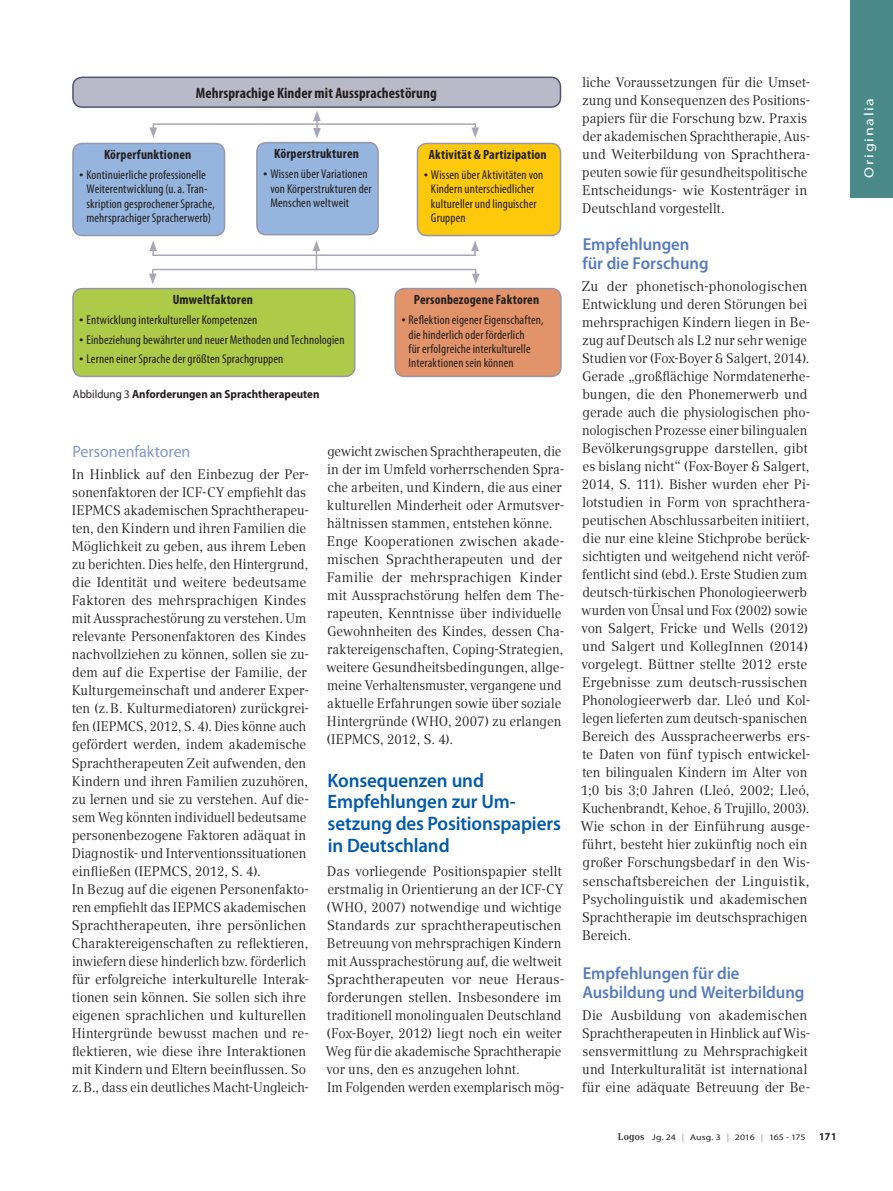
<style>
.page{position:relative;width:893px;height:1191px;background:#fff}
.page>*{position:absolute;margin:0;border:0;box-sizing:border-box;transform-origin:0 0}
.t1{font:600 19.5px/21.6px "Myriad Pro";letter-spacing:-.005em;color:#015aaa}
.t2{font:600 17.25px/18.8px "Myriad Pro";letter-spacing:-.005em;color:#557bbe}
.t3{font:16.5px "Myriad Pro";color:#8197cd}
.t4{font:700 condensed 15px "Myriad Pro";letter-spacing:.005em;color:#231f20}
.t5{font:13.8px/18px "Compatil Text LT Pro";letter-spacing:-.005em;color:#231f20}
.t6{font:13.8px/18px "Compatil Text LT Pro";letter-spacing:-.005em;color:#231f20;scale:.93 1}
.t7{font:13.8px/18px "Compatil Text LT Pro";letter-spacing:-.005em;color:#231f20;scale:.96 1}
.t8{font:700 condensed 13.5px "Myriad Pro";letter-spacing:.01em;color:#231f20}
.t9{font:13.2px "Myriad Pro";letter-spacing:.105em;color:#fff;scale:1.21 1}
.t10{font:condensed 12.75px/14.2px "Myriad Pro";letter-spacing:.01em;color:#231f20}
.t11{font:700 11.7px "Myriad Pro";color:#231f20;scale:.94 1}
.t12{font:700 10.5px "Myriad Pro";color:#231f20;scale:.94 1}
.t13{font:8.4px "Myriad Pro";letter-spacing:-.005em;color:#231f20;scale:1.18 1}
.s1{font-family:"Compatil Text LT Pro";font-stretch:normal}
.s2{font-weight:400}
.s3{font-family:"Compatil Text LT Pro";font-weight:700;font-size:9.75px}
.s4{color:#939598}
</style>
<div class="page">
<div style="left:850px;top:0;width:43px;height:198px;background:#498989"></div>
<div style="left:73px;top:143px;width:152px;height:92px;background:#95b5de;border-radius:9px"></div>
<div style="left:72px;top:143px;width:153px;height:93px;border:2px solid #9796aa;border-radius:9px"></div>
<div style="left:257px;top:143px;width:121px;height:92px;background:#95b5de;border-radius:9px"></div>
<div style="left:256px;top:142px;width:123px;height:93px;border:2px solid #9796aa;border-radius:9px"></div>
<div style="left:417px;top:143px;width:144px;height:92px;background:#fec80b;border-radius:9px"></div>
<div style="left:417px;top:143px;width:144px;height:93px;border:2px solid #9796aa;border-radius:9px"></div>
<div style="left:73px;top:288px;width:282px;height:88px;background:#aeca49;border-radius:9px"></div>
<div style="left:72px;top:288px;width:283px;height:89px;border:2px solid #9796aa;border-radius:9px"></div>
<div style="left:395px;top:288px;width:166px;height:88px;background:#e39369;border-radius:9px"></div>
<div style="left:394px;top:288px;width:168px;height:89px;border:2px solid #9796aa;border-radius:9px"></div>
<div style="left:73px;top:77px;width:487px;height:30px;background:#b9b9c7;border-radius:9px"></div>
<div style="left:72px;top:77px;width:489px;height:31px;border:2px solid #515473;border-radius:9px"></div>
<svg style="left:313px;top:111px;width:8px;height:27px"></svg>
<hr style="left:153px;top:123px;width:322px;height:2px;background:#a8a7b8">
<svg style="left:150px;top:123px;width:7px;height:15px"></svg>
<svg style="left:471px;top:123px;width:8px;height:15px"></svg>
<hr style="left:153px;top:254px;width:323px;height:2px;background:#a8a7b8">
<svg style="left:149px;top:241px;width:8px;height:15px"></svg>
<svg style="left:471px;top:241px;width:8px;height:14px"></svg>
<svg style="left:313px;top:241px;width:7px;height:28px"></svg>
<hr style="left:153px;top:269px;width:323px;height:1px;background:#a8a7b8">
<svg style="left:149px;top:269px;width:8px;height:15px"></svg>
<svg style="left:472px;top:269px;width:8px;height:15px"></svg>
<p class="t4" style="left:196px;top:83px;width:242px">Mehrsprachige Kinder mit Aussprachestörung</p>
<p class="t8" style="left:104px;top:146px;width:89px">Körperfunktionen</p>
<p class="t10" style="left:86px;top:168px;width:130px;text-indent:-9px"><span class="s1">•</span> Kontinuierliche professionelle Weiterentwicklung (u.a. Tran&shy;skription gesprochener Sprache, mehrsprachiger Spracherwerb)</p>
<p class="t8" style="left:274px;top:145px;width:86px">Körperstrukturen</p>
<p class="t10" style="left:270px;top:167px;width:103px;text-indent:-9px"><span class="s1">•</span> Wissen über Variationen von Körperstrukturen der<br>Menschen weltweit</p>
<p class="t8" style="left:173px;top:291px;width:82px">Umweltfaktoren</p>
<p class="t10" style="left:78px;top:312px;width:181px"><span class="s1">•</span> Entwicklung interkultureller Kompetenzen</p>
<p class="t10" style="left:78px;top:332px;width:268px"><span class="s1">•</span> Einbeziehung bewährter und neuer Methoden und Technologien</p>
<p class="t10" style="left:78px;top:352px;width:207px"><span class="s1">•</span> Lernen einer Sprache der größten Sprachgruppen</p>
<p class="t11" style="left:73px;top:386px;width:264px"><span class="s2">Abbildung 3</span> Anforderungen an Sprachtherapeuten</p>
<p class="t8" style="left:429px;top:146px;width:119px">Aktivität &amp; Partizipation</p>
<p class="t10" style="left:431px;top:168px;width:114px;text-indent:-9px"><span class="s1">•</span> Wissen über Aktivitäten von<br>Kindern unterschiedlicher kultureller und linguischer<br>Gruppen</p>
<p class="t8" style="left:414px;top:291px;width:127px">Personbezogene Faktoren</p>
<p class="t10" style="left:409px;top:313px;width:136px;text-indent:-9px"><span class="s1">•</span> Reflektion eigener Eigenschaften, die hinderlich oder förderlich<br>für erfolgreiche interkulturelle Interaktionen sein können</p>
<p class="t3" style="left:72px;top:441px;width:120px">Personenfaktoren</p>
<p class="t5" style="left:72px;top:465px;width:239px">In Hinblick auf den Einbezug der Per&shy;sonenfaktoren der ICF-CY empfiehlt das IEPMCS akademischen Sprachtherapeu&shy;ten, den Kindern und ihren Familien die Möglichkeit zu geben, aus ihrem Leben zu berichten. Dies helfe, den Hintergrund, die Identität und weitere bedeutsame Faktoren des mehrsprachigen Kindes mit Aussprachestörung zu verstehen. Um relevante Personenfaktoren des Kindes nachvollziehen zu können, sollen sie zu&shy;dem auf die Expertise der Familie, der Kulturgemeinschaft und anderer Exper&shy;ten (z.B. Kulturmediatoren) zurückgrei&shy;fen (IEPMCS, 2012, S. 4). Dies könne auch gefördert werden, indem akademische Sprachtherapeuten Zeit aufwenden, den Kindern und ihren Familien zuzuhören, zu lernen und sie zu verstehen. Auf die&shy;sem Weg könnten individuell bedeutsame personenbezogene Faktoren adäquat in Diagnostik- und Interventionssituationen einfließen (IEPMCS, 2012, S. 4).<br>In Bezug auf die eigenen Personenfakto&shy;ren empfiehlt das IEPMCS akademischen Sprachtherapeuten, ihre persönlichen Charaktereigenschaften zu reflektieren, inwiefern diese hinderlich bzw. förderlich für erfolgreiche interkulturelle Interak&shy;tionen sein können. Sie sollen sich ihre eigenen sprachlichen und kulturellen Hintergründe bewusst machen und re&shy;flektieren, wie diese ihre Interaktionen mit Kindern und Eltern beeinflussen. So z.B., dass ein deutliches Macht-Ungleich-</p>
<p class="t6" style="left:326px;top:442px;width:257px">gewicht zwischen Sprachtherapeuten, die in der im Umfeld vorherrschenden Spra&shy;che arbeiten, und Kindern, die aus einer kulturellen Minderheit oder Armutsver&shy;hältnissen stammen, entstehen könne.<br>Enge Kooperationen zwischen akade&shy;mischen Sprachtherapeuten und der Familie der mehrsprachigen Kinder mit Aussprachstörung helfen dem The&shy;rapeuten, Kenntnisse über individuelle Gewohnheiten des Kindes, dessen Cha&shy;raktereigenschaften, Coping-Strategien, weitere Gesundheitsbedingungen, allge&shy;meine Verhaltensmuster, vergangene und aktuelle Erfahrungen sowie über soziale Hintergründe (WHO, 2007) zu erlangen (IEPMCS, 2012, S. 4).</p>
<h1 class="t1" style="left:328px;top:769px;width:235px">Konsequenzen und<br>Empfehlungen zur Um&shy;setzung des Positionspapiers in Deutschland</h1>
<p class="t5" style="left:326px;top:862px;width:240px">Das vorliegende Positionspapier stellt erstmalig in Orientierung an der ICF-CY (WHO, 2007) notwendige und wichtige Standards zur sprachtherapeutischen Betreuung von mehrsprachigen Kindern mit Aussprachestörung auf, die weltweit Sprachtherapeuten vor neue Heraus&shy;forderungen stellen. Insbesondere im traditionell monolingualen Deutschland (Fox-Boyer, 2012) liegt noch ein weiter Weg für die akademische Sprachtherapie vor uns, den es anzugehen lohnt.<br>Im Folgenden werden exemplarisch mög-</p>
<p class="t7" style="left:582px;top:73px;width:239px">liche Voraussetzungen für die Umset&shy;zung und Konsequenzen des Positions&shy;papiers für die Forschung bzw. Praxis der akademischen Sprachtherapie, Aus&shy;und Weiterbildung von Sprachthera&shy;peuten sowie für gesundheitspolitische Entscheidungs- wie Kostenträger in Deutschland vorgestellt.</p>
<p class="t2" style="left:582px;top:234px;width:128px">Empfehlungen für die Forschung</p>
<p class="t5" style="left:581px;top:277px;width:231px">Zu der phonetisch-phonologischen Entwicklung und deren Störungen bei mehrsprachigen Kindern liegen in Be&shy;zug auf Deutsch als L2 nur sehr wenige Studien vor (Fox-Boyer &amp; Salgert, 2014).<br>Gerade „großflächige Normdatenerhe&shy;bungen, die den Phonemerwerb und gerade auch die physiologischen pho&shy;nologischen Prozesse einer bilingualen Bevölkerungsgruppe darstellen, gibt es bislang nicht“ (Fox-Boyer &amp; Salgert, 2014, S. 111). Bisher wurden eher Pi&shy;lotstudien in Form von sprachthera&shy;peutischen Abschlussarbeiten initiiert, die nur eine kleine Stichprobe berück&shy;sichtigten und weitgehend nicht veröf&shy;fentlicht sind (ebd.). Erste Studien zum deutsch-türkischen Phonologieerwerb wurden von Ünsal und Fox (2002) sowie von Salgert, Fricke und Wells (2012) und Salgert und KollegInnen (2014) vorgelegt. Büttner stellte 2012 erste Ergebnisse zum deutsch-russischen Phonologieerwerb dar. Lleó und Kol&shy;legen lieferten zum deutsch-spanischen Bereich des Ausspracheerwerbs ers&shy;te Daten von fünf typisch entwickel&shy;ten bilingualen Kindern im Alter von 1;0 bis 3;0 Jahren (Lleó, 2002; Lleó, Kuchenbrandt, Kehoe, &amp; Trujillo, 2003).<br>Wie schon in der Einführung ausge&shy;führt, besteht hier zukünftig noch ein großer Forschungsbedarf in den Wis&shy;senschaftsbereichen der Linguistik, Psycholinguistik und akademischen Sprachtherapie im deutschsprachigen Bereich.</p>
<p class="t2" style="left:582px;top:963px;width:224px">Empfehlungen für die<br>Ausbildung und Weiterbildung</p>
<p class="t5" style="left:582px;top:1006px;width:230px">Die Ausbildung von akademischen Sprachtherapeuten in Hinblick auf Wis&shy;sensvermittlung zu Mehrsprachigkeit und Interkulturalität ist international für eine adäquate Betreuung der Be-</p>
<p class="t13" style="left:618px;top:1132px;width:161px"><span class="s3">Logos</span> Jg. 24 <span class="s4">|</span> Ausg. 3 <span class="s4">|</span> 2016 <span class="s4">|</span> 165 - 175</p>
<p class="t12" style="left:819px;top:1129px;width:20px">171</p>
<p class="t9" style="left:861px;top:178px;width:67px;rotate:-90deg">Originalia</p>
</div>
